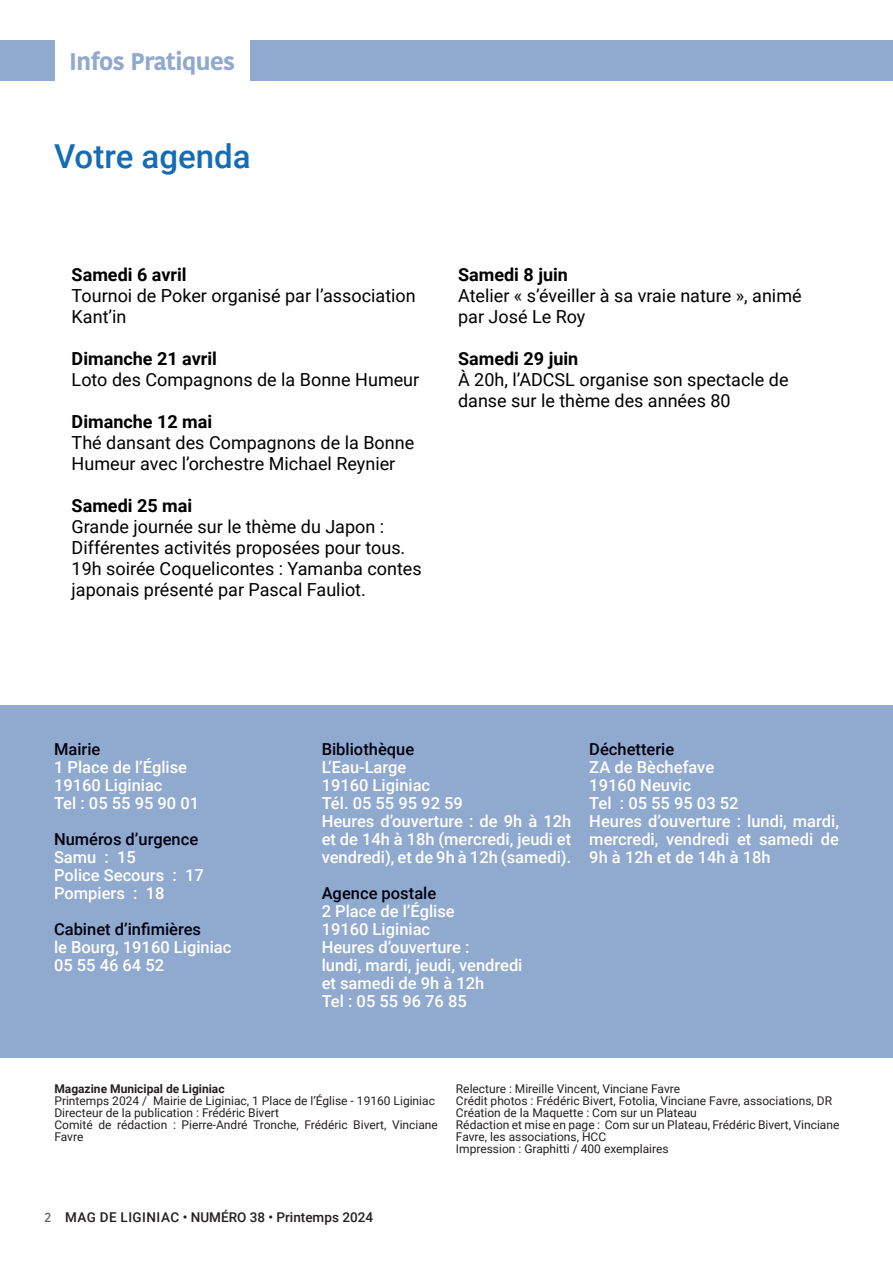
<style>
.page{position:relative;width:893px;height:1263px;background:#fff}
.page>*{position:absolute;margin:0;border:0;box-sizing:border-box;transform-origin:0 0}
.t1{font:500 33px "Roboto";color:#126cb6}
.t2{font:700 24px "Kohinoor Bangla";letter-spacing:-.02em;color:#90a9cf}
.Corps_de_texte{font:18px/21px "Roboto";color:#000001}
.Corps_de_texte-2{font:700 18px "Roboto";color:#000001}
.Corps_de_texte-3{font:500 16.5px/18px "Roboto";color:#fff;text-align:justify}
.Corps_de_texte-4{font:500 16.5px "Roboto";color:#00010e}
.t3{font:500 13.5px "Roboto";color:#231f20}
.Corps_de_texte-5{font:12px/12px "Roboto";color:#231f20}
.Corps_de_texte-6{font:700 12px "Roboto";color:#231f20}
.s1{font-family:"Kohinoor Bangla";color:#636366}
</style>
<div class="page">
<div style="left:0;top:40px;width:893px;height:41px;background:#90a9cf"></div>
<div style="left:55px;top:39px;width:194px;height:65px;background:#fff"></div>
<div style="left:0;top:705px;width:893px;height:353px;background:#90a9cf"></div>
<p class="t2" style="left:69px;top:40px;width:168px">Infos Pratiques</p>
<p class="t1" style="left:54px;top:134px;width:198px">Votre agenda</p>
<p class="Corps_de_texte-2" style="left:72px;top:262px;width:116px">Samedi 6 avril</p>
<p class="Corps_de_texte" style="left:72px;top:285px;width:346px">Tournoi de Poker organisé par l’association<br>Kant’in</p>
<p class="Corps_de_texte-2" style="left:72px;top:346px;width:147px">Dimanche 21 avril</p>
<p class="Corps_de_texte" style="left:72px;top:369px;width:349px">Loto des Compagnons de la Bonne Humeur</p>
<p class="Corps_de_texte-2" style="left:72px;top:409px;width:142px">Dimanche 12 mai</p>
<p class="Corps_de_texte" style="left:72px;top:432px;width:344px">Thé dansant des Compagnons de la Bonne<br>Humeur avec l’orchestre Michael Reynier</p>
<p class="Corps_de_texte-2" style="left:72px;top:493px;width:122px">Samedi 25 mai</p>
<p class="Corps_de_texte" style="left:72px;top:516px;width:352px">Grande journée sur le thème du Japon :<br>Différentes activités proposées pour tous.<br>19h soirée Coquelicontes : Yamanba contes japonais présenté par Pascal Fauliot.</p>
<p class="Corps_de_texte-2" style="left:458px;top:262px;width:111px">Samedi 8 juin</p>
<p class="Corps_de_texte" style="left:458px;top:285px;width:345px">Atelier « s’éveiller à sa vraie nature », animé par José Le Roy</p>
<p class="Corps_de_texte-2" style="left:458px;top:346px;width:122px">Samedi 29 juin</p>
<p class="Corps_de_texte" style="left:458px;top:369px;width:332px">À 20h, l’ADCSL organise son spectacle de danse sur le thème des années 80</p>
<p class="Corps_de_texte-4" style="left:54px;top:738px;width:48px">Mairie</p>
<p class="Corps_de_texte-3" style="left:54px;top:758px;width:135px">1 Place de l’Église</p>
<p class="Corps_de_texte-3" style="left:54px;top:776px;width:110px">19160 Liginiac</p>
<p class="Corps_de_texte-3" style="left:54px;top:794px;width:147px">Tel : 05 55 95 90 01</p>
<p class="Corps_de_texte-4" style="left:54px;top:828px;width:146px">Numéros d’urgence</p>
<p class="Corps_de_texte-3" style="left:54px;top:848px;width:83px">Samu : 15</p>
<p class="Corps_de_texte-3" style="left:54px;top:866px;width:151px">Police Secours : 17</p>
<p class="Corps_de_texte-3" style="left:54px;top:884px;width:112px">Pompiers : 18</p>
<p class="Corps_de_texte-4" style="left:54px;top:918px;width:149px">Cabinet d’infimières</p>
<p class="Corps_de_texte-3" style="left:54px;top:938px;width:179px">le Bourg, 19160 Liginiac</p>
<p class="Corps_de_texte-3" style="left:54px;top:956px;width:112px">05 55 46 64 52</p>
<p class="Corps_de_texte-4" style="left:322px;top:738px;width:94px">Bibliothèque</p>
<p class="Corps_de_texte-3" style="left:322px;top:758px;width:86px">L’Eau-Large</p>
<p class="Corps_de_texte-3" style="left:322px;top:776px;width:110px">19160 Liginiac</p>
<p class="Corps_de_texte-3" style="left:322px;top:794px;width:143px">Tél. 05 55 95 92 59</p>
<p class="Corps_de_texte-3" style="left:322px;top:812px;width:251px">Heures d’ouverture : de 9h à 12h et de 14h à 18h (mercredi, jeudi et vendredi), et de 9h à 12h (samedi).</p>
<p class="Corps_de_texte-4" style="left:322px;top:882px;width:116px">Agence postale</p>
<p class="Corps_de_texte-3" style="left:322px;top:902px;width:135px">2 Place de l’Église</p>
<p class="Corps_de_texte-3" style="left:322px;top:920px;width:110px">19160 Liginiac</p>
<p class="Corps_de_texte-3" style="left:322px;top:938px;width:149px">Heures d’ouverture :</p>
<p class="Corps_de_texte-3" style="left:322px;top:956px;width:202px">lundi, mardi, jeudi, vendredi</p>
<p class="Corps_de_texte-3" style="left:322px;top:974px;width:164px">et samedi de 9h à 12h</p>
<p class="Corps_de_texte-3" style="left:322px;top:992px;width:147px">Tel : 05 55 96 76 85</p>
<p class="Corps_de_texte-4" style="left:589px;top:738px;width:87px">Déchetterie</p>
<p class="Corps_de_texte-3" style="left:589px;top:758px;width:126px">ZA de Bèchefave</p>
<p class="Corps_de_texte-3" style="left:589px;top:776px;width:103px">19160 Neuvic</p>
<p class="Corps_de_texte-3" style="left:589px;top:794px;width:151px">Tel : 05 55 95 03 52</p>
<p class="Corps_de_texte-3" style="left:589px;top:812px;width:251px">Heures d’ouverture : lundi, mardi, mercredi, vendredi et samedi de 9h à 12h et de 14h à 18h</p>
<p class="Corps_de_texte-6" style="left:54px;top:1080px;width:172px">Magazine Municipal de Liginiac</p>
<p class="Corps_de_texte-5" style="left:54px;top:1094px;width:382px">Printemps 2024 / Mairie de Liginiac, 1 Place de l’Église - 19160 Liginiac</p>
<p class="Corps_de_texte-5" style="left:54px;top:1106px;width:226px">Directeur de la publication : Frédéric Bivert</p>
<p class="Corps_de_texte-5" style="left:54px;top:1118px;width:385px">Comité de rédaction : Pierre-André Tronche, Frédéric Bivert, Vinciane<br>Favre</p>
<p class="Corps_de_texte-5" style="left:456px;top:1082px;width:226px">Relecture : Mireille Vincent, Vinciane Favre</p>
<p class="Corps_de_texte-5" style="left:456px;top:1094px;width:378px">Crédit photos : Frédéric Bivert, Fotolia, Vinciane Favre, associations, DR</p>
<p class="Corps_de_texte-5" style="left:456px;top:1106px;width:242px">Création de la Maquette : Com sur un Plateau</p>
<p class="Corps_de_texte-5" style="left:456px;top:1118px;width:385px">Rédaction et mise en page : Com sur un Plateau, Frédéric Bivert, Vinciane<br>Favre, les associations, HCC</p>
<p class="Corps_de_texte-5" style="left:456px;top:1142px;width:214px">Impression : Graphitti / 400 exemplaires</p>
<p class="t3" style="left:45px;top:1208px;width:330px"><span class="s1">2</span> MAG DE LIGINIAC • NUMÉRO 38 • Printemps 2024</p>
</div>
